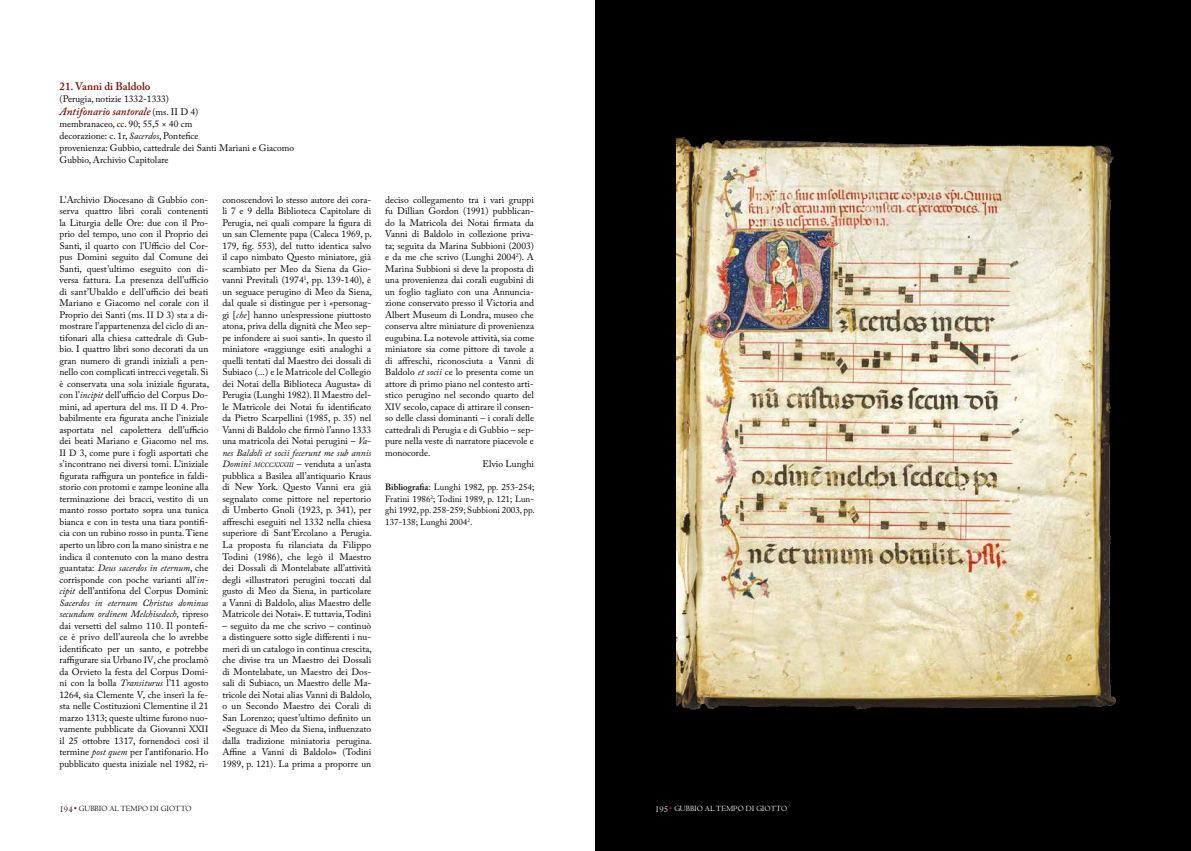
<style>
.page{position:relative;width:1191px;height:851px;background:#fff}
.page>*{position:absolute;margin:0;border:0;box-sizing:border-box;transform-origin:0 0}
.t1{font:italic 600 11px "Adobe Caslon Pro";color:#770f00}
.t2{font:600 11px "Adobe Caslon Pro";color:#770f00}
.t3{font:9.5px/11.5px "Adobe Caslon Pro";color:#000;text-align:justify}
.t4{font:9px/11.5px "Adobe Caslon Pro";color:#000;text-align:justify}
.t5{font:8.2px "Centaur MT Std";color:#000}
.t6{font:8.2px "Centaur MT Std";color:#fff}
.s1{font-weight:400;font-style:normal;font-size:9.5px;color:#000}
.s2{font-style:italic}
.s3{font-size:9px}
.s4{font-style:italic;font-size:6.7px}
.s5{font-weight:600}
.s6{color:#770f00}
.s7{color:#91341e}
</style>
<div class="page">
<div style="left:595px;top:0;width:596px;height:850px;background:#000"></div>
<img style="left:677px;top:138px;width:439px;height:570px">
<p class="t2" style="left:60px;top:80px;width:93px">21. Vanni di Baldolo</p>
<p class="t3" style="left:60px;top:93px;width:111px">(Perugia, notizie 1332-1333)</p>
<p class="t1" style="left:60px;top:105px;width:140px">Antifonario santorale <span class="s1">(ms. II D 4)</span></p>
<p class="t3" style="left:60px;top:118px;width:236px;line-height:12px;text-align:left">membranaceo, cc. 90; 55,5 × 40 cm<br>decorazione: c. 1r, <span class="s2">Sacerdos</span>, Pontefice<br>provenienza: Gubbio, cattedrale dei Santi Mariani e Giacomo Gubbio, Archivio Capitolare</p>
<p class="t3" style="left:60px;top:194px;width:151px">L’Archivio Diocesano di Gubbio con&shy;serva quattro libri corali contenenti la Liturgia delle Ore: due con il Pro&shy;prio del tempo, uno con il Proprio dei Santi, il quarto con l’Ufficio del Cor&shy;pus Domini seguito dal Comune dei Santi, quest’ultimo eseguito con di&shy;versa fattura. La presenza dell’ufficio di sant’Ubaldo e dell’ufficio dei beati Mariano e Giacomo nel corale con il Proprio dei Santi (ms. <span class="s3">II D</span> 3) sta a di&shy;mostrare l’appartenenza del ciclo di an&shy;tifonari alla chiesa cattedrale di Gub&shy;bio. I quattro libri sono decorati da un gran numero di grandi iniziali a pen&shy;nello con complicati intrecci vegetali. Si è conservata una sola iniziale figurata, con l’<span class="s2">incipit</span> dell’ufficio del Corpus Do&shy;mini, ad apertura del ms. <span class="s3">II D</span> 4. Pro&shy;babilmente era figurata anche l’iniziale asportata nel capolettera dell’ufficio dei beati Mariano e Giacomo nel ms.<br><span class="s3">II D</span> 3, come pure i fogli asportati che s’incontrano nei diversi tomi. L’iniziale figurata raffigura un pontefice in faldi&shy;storio con protomi e zampe leonine alla terminazione dei bracci, vestito di un manto rosso portato sopra una tunica bianca e con in testa una tiara pontifi&shy;cia con un rubino rosso in punta. Tiene aperto un libro con la mano sinistra e ne indica il contenuto con la mano destra guantata: <span class="s2">Deus sacerdos in eternum</span>, che corrisponde con poche varianti all’<span class="s2">in&shy;cipit</span> dell’antifona del Corpus Domini:<br><span class="s2">Sacerdos in eternum Christus dominus secundum ordinem Melchisedech</span>, ripreso dai versetti del salmo 110. Il pontefi&shy;ce è privo dell’aureola che lo avrebbe identificato per un santo, e potrebbe raffigurare sia Urbano <span class="s3">IV</span>, che proclamò da Orvieto la festa del Corpus Domi&shy;ni con la bolla <span class="s2">Transiturus</span> l’11 agosto 1264, sia Clemente V, che inserì la fe&shy;sta nelle Costituzioni Clementine il 21 marzo 1313; queste ultime furono nuo&shy;vamente pubblicate da Giovanni <span class="s3">XXII </span>il 25 ottobre 1317, fornendoci così il termine <span class="s2">post quem</span> per l’antifonario. Ho pubblicato questa iniziale nel 1982, ri-</p>
<p class="t3" style="left:222px;top:194px;width:151px">conoscendovi lo stesso autore dei cora&shy;li 7 e 9 della Biblioteca Capitolare di Perugia, nei quali compare la figura di un san Clemente papa (Caleca 1969, p.<br>179, fig. 553), del tutto identica salvo il capo nimbato Questo miniatore, già scambiato per Meo da Siena da Gio&shy;vanni Previtali (1974<sup>1</sup>, pp. 139-140), è un seguace perugino di Meo da Siena, dal quale si distingue per i «personag&shy;gi [<span class="s2">che</span>] hanno un’espressione piuttosto atona, priva della dignità che Meo sep&shy;pe infondere ai suoi santi». In questo il miniatore «raggiunge esiti analoghi a quelli tentati dal Maestro dei dossali di Subiaco (...) e le Matricole del Collegio dei Notai della Biblioteca Augusta» di Perugia (Lunghi 1982). Il Maestro del&shy;le Matricole dei Notai fu identificato da Pietro Scarpellini (1985, p. 35) nel Vanni di Baldolo che firmò l’anno 1333 una matricola dei Notai perugini – <span class="s2">Va&shy;nes Baldoli et socii fecerunt me sub annis Domini</span> <span class="s4">MCCCXXXIII</span> – venduta a un’asta pubblica a Basilea all’antiquario Kraus di New York. Questo Vanni era già segnalato come pittore nel repertorio di Umberto Gnoli (1923, p. 341), per affreschi eseguiti nel 1332 nella chiesa superiore di Sant’Ercolano a Perugia.<br>La proposta fu rilanciata da Filippo Todini (1986), che legò il Maestro dei Dossali di Montelabate all’attività degli «illustratori perugini toccati dal gusto di Meo da Siena, in particolare a Vanni di Baldolo, alias Maestro delle Matricole dei Notai». E tuttavia, Todini</p>
<p class="t3" style="left:222px;top:619px;width:151px">– seguìto da me che scrivo – continuò a distinguere sotto sigle differenti i nu&shy;meri di un catalogo in continua crescita, che divise tra un Maestro dei Dossali di Montelabate, un Maestro dei Dos&shy;sali di Subiaco, un Maestro delle Ma&shy;tricole dei Notai alias Vanni di Baldolo, o un Secondo Maestro dei Corali di San Lorenzo; quest’ultimo definito un «Seguace di Meo da Siena, influenzato dalla tradizione miniatoria perugina.<br>Affine a Vanni di Baldolo» (Todini 1989, p. 121). La prima a proporre un</p>
<p class="t3" style="left:385px;top:194px;width:150px">deciso collegamento tra i vari gruppi</p>
<p class="t3" style="left:385px;top:205px;width:150px">fu Dillian Gordon (1991) pubblican-</p>
<p class="t3" style="left:385px;top:217px;width:150px">do la Matricola dei Notai firmata da</p>
<p class="t3" style="left:385px;top:228px;width:150px">Vanni di Baldolo in collezione priva-</p>
<p class="t3" style="left:385px;top:240px;width:150px">ta; seguìta da Marina Subbioni (2003)</p>
<p class="t3" style="left:385px;top:251px;width:150px">e da me che scrivo (Lunghi 2004<sup>2</sup>). A</p>
<p class="t3" style="left:385px;top:263px;width:150px">Marina Subbioni si deve la proposta di</p>
<p class="t3" style="left:385px;top:274px;width:150px">una provenienza dai corali eugubini di</p>
<p class="t3" style="left:385px;top:286px;width:150px">un foglio tagliato con una Annuncia-</p>
<p class="t3" style="left:385px;top:297px;width:150px">zione conservato presso il Victoria and</p>
<p class="t3" style="left:385px;top:309px;width:150px">Albert Museum di Londra, museo che</p>
<p class="t3" style="left:385px;top:320px;width:150px">conserva altre miniature di provenienza</p>
<p class="t3" style="left:385px;top:332px;width:150px">eugubina. La notevole attività, sia come</p>
<p class="t3" style="left:385px;top:343px;width:150px">miniatore sia come pittore di tavole a</p>
<p class="t3" style="left:385px;top:355px;width:150px">di affreschi, riconosciuta a Vanni di</p>
<p class="t3" style="left:385px;top:366px;width:150px">Baldolo <span class="s2">et socii</span> ce lo presenta come un</p>
<p class="t3" style="left:385px;top:378px;width:150px">attore di primo piano nel contesto arti-</p>
<p class="t3" style="left:385px;top:389px;width:150px">stico perugino nel secondo quarto del</p>
<p class="t3" style="left:385px;top:401px;width:150px"><span class="s3">XIV</span> secolo, capace di attirare il consen-</p>
<p class="t3" style="left:385px;top:412px;width:150px">so delle classi dominanti – i corali delle</p>
<p class="t3" style="left:385px;top:424px;width:150px">cattedrali di Perugia e di Gubbio – sep-</p>
<p class="t3" style="left:385px;top:435px;width:150px">pure nella veste di narratore piacevole e</p>
<p class="t3" style="left:385px;top:447px;width:47px">monocorde.</p>
<p class="t3" style="left:482px;top:458px;width:53px">Elvio Lunghi</p>
<p class="t4" style="left:385px;top:481px;width:151px"><span class="s5">Bibliografia</span>: Lunghi 1982, pp. 253-254; Fratini 1986<sup>2</sup>; Todini 1989, p. 121; Lun&shy;ghi 1992, pp. 258-259; Subbioni 2003, pp.<br>137-138; Lunghi 2004<sup>2</sup>.</p>
<p class="t5" style="left:60px;top:804px;width:134px"><span class="s3">194</span><span class="s6">•</span> GUBBIO AL TEMPO DI GIOTTO</p>
<p class="t6" style="left:655px;top:804px;width:134px"><span class="s3">195</span><span class="s7">•</span> GUBBIO AL TEMPO DI GIOTTO</p>
</div>
